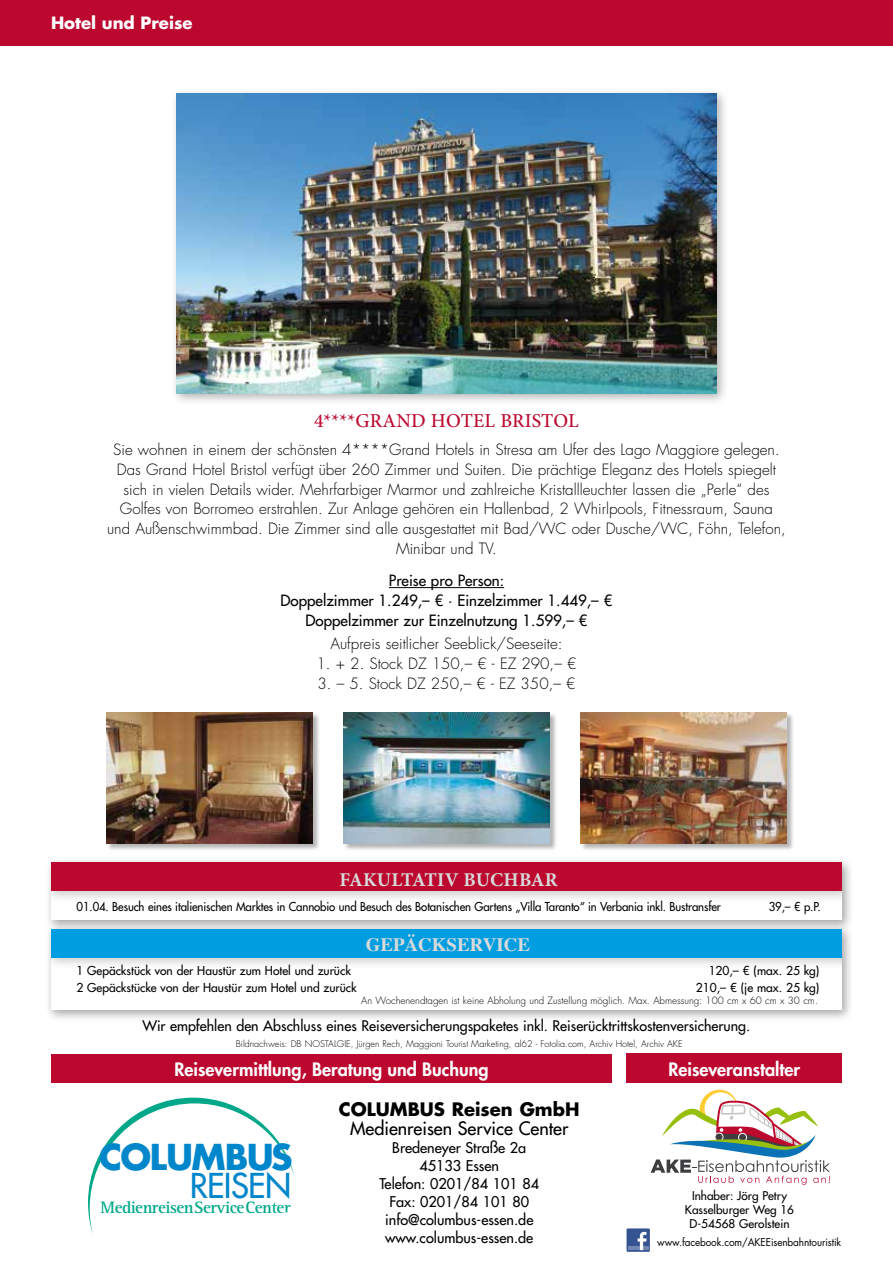
<style>
.page{position:relative;width:893px;height:1263px;background:#fff}
.page>*{position:absolute;margin:0;border:0;box-sizing:border-box;transform-origin:0 0}
.t1{font:700 34.8px "Futura";letter-spacing:-.05em;color:#0086cb}
.t2{font:33.3px "Futura";letter-spacing:-.02em;color:#0086cb}
.t3{font:500 19.65px "Minion Pro";letter-spacing:.01em;color:#bc082f}
.t4{font:700 19.5px "Minion Pro";letter-spacing:.01em;color:#d9dadb}
.t5{font:700 18.9px "Times";color:#d9dadb}
.t6{font:800 18px "Futura Std";color:#fff}
.t7{font:500 18px "Futura Std";color:#000}
.t8{font:700 18px "Futura Std";color:#000}
.t9{font:700 17.1px "Rotis Serif";letter-spacing:-.03em;color:#00a889}
.t10{font:700 16.5px "Futura Std";color:#fff}
.t11{font:300 15.15px/19.6px "Futura Std";color:#000;text-align:center}
.t12{font:500 15.15px/19.6px "Futura Std";color:#000;text-align:center}
.t13{font:500 14.4px/18px "Futura Std";color:#000;text-align:center}
.t14{font:500 14.25px "Futura Std";color:#000}
.t15{font:500 12px "Futura Std";letter-spacing:-.01em;color:#000;scale:.95 1}
.t16{font:500 12px "Futura Std";letter-spacing:-.01em;color:#000}
.t17{font:500 11.85px/14.1px "Futura Std";color:#000;text-align:center}
.t18{font:10.5px "Futura Std";letter-spacing:-.01em;color:#000;scale:.95 1}
.t19{font:300 9.75px "Futura Std";color:#000}
.t20{font:300 9px "Futura Std";color:#000}
</style>
<div class="page">
<div style="left:106px;top:712px;width:214px;height:140px;background:#000;opacity:.3"></div>
<img style="left:106px;top:712px;width:207px;height:132px">
<div style="left:343px;top:712px;width:214px;height:140px;background:#000;opacity:.3"></div>
<img style="left:343px;top:713px;width:207px;height:131px">
<div style="left:580px;top:712px;width:214px;height:140px;background:#000;opacity:.3"></div>
<img style="left:580px;top:713px;width:207px;height:131px">
<hr style="left:389px;top:587px;width:115px;height:1px;background:#000">
<div style="left:0;top:0;width:893px;height:45px;background:#bc082f"></div>
<div style="left:170px;top:88px;width:559px;height:318px;background:#000;opacity:.3"></div>
<img style="left:176px;top:94px;width:540px;height:300px">
<div style="left:45px;top:857px;width:809px;height:76px;background:#000;opacity:.35"></div>
<div style="left:51px;top:862px;width:791px;height:58px;background:#fff"></div>
<div style="left:51px;top:863px;width:791px;height:40px;background:#000;opacity:.2"></div>
<div style="left:51px;top:863px;width:791px;height:28px;background:#bc082f"></div>
<div style="left:51px;top:1054px;width:561px;height:28px;background:#bc082f"></div>
<div style="left:626px;top:1053px;width:216px;height:30px;background:#bc082f"></div>
<svg style="left:651px;top:1090px;width:179px;height:95px"></svg>
<div style="left:626px;top:1228px;width:24px;height:24px;background:#355390"></div>
<hr style="left:628px;top:1247px;width:20px;height:3px;background:#7187b2">
<svg style="left:638px;top:1232px;width:8px;height:18px"></svg>
<svg style="left:88px;top:1098px;width:207px;height:136px"></svg>
<div style="left:44px;top:923px;width:810px;height:100px;background:#000;opacity:.35"></div>
<div style="left:51px;top:929px;width:791px;height:81px;background:#fff"></div>
<div style="left:51px;top:929px;width:791px;height:41px;background:#000;opacity:.2"></div>
<div style="left:51px;top:929px;width:791px;height:29px;background:#009ee0"></div>
<p class="t10" style="left:51px;top:12px;width:143px">Hotel und Preise</p>
<p class="t3" style="left:314px;top:407px;width:266px">4****GRAND HOTEL BRISTOL</p>
<p class="t11" style="left:107px;top:440px;width:680px">Sie wohnen in einem der schönsten 4****Grand Hotels in Stresa am Ufer des Lago Maggiore gelegen.<br>Das Grand Hotel Bristol verfügt über 260 Zimmer und Suiten. Die prächtige Eleganz des Hotels spiegelt sich in vielen Details wider. Mehrfarbiger Marmor und zahlreiche Kristallleuchter lassen die „Perle“ des Golfes von Borromeo erstrahlen. Zur Anlage gehören ein Hallenbad, 2 Whirlpools, Fitnessraum, Sauna und Außenschwimmbad. Die Zimmer sind alle ausgestattet mit Bad/WC oder Dusche/WC, Föhn, Telefon, Minibar und TV.</p>
<p class="t12" style="left:281px;top:571px;width:333px">Preise pro Person:<br>Doppelzimmer 1.249,– € · Einzelzimmer 1.449,– €<br>Doppelzimmer zur Einzelnutzung 1.599,– €</p>
<p class="t11" style="left:330px;top:634px;width:234px">Aufpreis seitlicher Seeblick/Seeseite:</p>
<p class="t11" style="left:316px;top:654px;width:261px">1. + 2. Stock DZ 150,– € - EZ 290,– €</p>
<p class="t11" style="left:317px;top:674px;width:260px">3. – 5. Stock DZ 250,– € - EZ 350,– €</p>
<p class="t4" style="left:339px;top:866px;width:220px">FAKULTATIV BUCHBAR</p>
<p class="t15" style="left:77px;top:899px;width:680px">01.04. Besuch eines italienischen Marktes in Cannobio und Besuch des Botanischen Gartens „Villa Taranto“ in Verbania inkl. Bustransfer</p>
<p class="t15" style="left:769px;top:899px;width:56px">39,– € p.P.</p>
<p class="t5" style="left:366px;top:927px;width:166px">GEPÄCKSERVICE</p>
<p class="t16" style="left:76px;top:963px;width:276px">1 Gepäckstück von der Haustür zum Hotel und zurück</p>
<p class="t16" style="left:709px;top:963px;width:112px">120,– € (max. 25 kg)</p>
<p class="t16" style="left:76px;top:980px;width:282px">2 Gepäckstücke von der Haustür zum Hotel und zurück</p>
<p class="t16" style="left:696px;top:980px;width:125px">210,– € (je max. 25 kg)</p>
<p class="t19" style="left:361px;top:994px;width:458px">An Wochenendtagen ist keine Abholung und Zustellung möglich. Max. Abmessung: 100 cm x 60 cm x 30 cm.</p>
<p class="t14" style="left:142px;top:1016px;width:609px">Wir empfehlen den Abschluss eines Reiseversicherungspaketes inkl. Reiserücktrittskostenversicherung.</p>
<p class="t20" style="left:236px;top:1038px;width:448px">Bildnachweis: DB NOSTALGIE, Jürgen Rech, Maggioni Tourist Marketing, al62 - Fotolia.com, Archiv Hotel, Archiv AKE</p>
<p class="t6" style="left:175px;top:1057px;width:316px">Reisevermittlung, Beratung und Buchung</p>
<p class="t6" style="left:668px;top:1057px;width:133px">Reiseveranstalter</p>
<h1 class="t1" style="left:99px;top:1132px;width:195px">COLUMBUS</h1>
<h2 class="t2" style="left:190px;top:1164px;width:103px">REISEN</h2>
<p class="t9" style="left:101px;top:1197px;width:192px">MedienreisenServiceCenter</p>
<p class="t8" style="left:339px;top:1098px;width:242px">COLUMBUS Reisen GmbH</p>
<p class="t7" style="left:350px;top:1116px;width:220px">Medienreisen Service Center</p>
<p class="t13" style="left:379px;top:1138px;width:161px">Bredeneyer Straße 2a<br>45133 Essen<br>Telefon: 0201/84 101 84<br>Fax: 0201/84 101 80 info@columbus-essen.de www.columbus-essen.de</p>
<p class="t17" style="left:685px;top:1189px;width:111px">Inhaber: Jörg Petry<br>Kasselburger Weg 16<br>D-54568 Gerolstein</p>
<p class="t18" style="left:657px;top:1235px;width:195px">www.facebook.com/AKEEisenbahntouristik</p>
</div>
